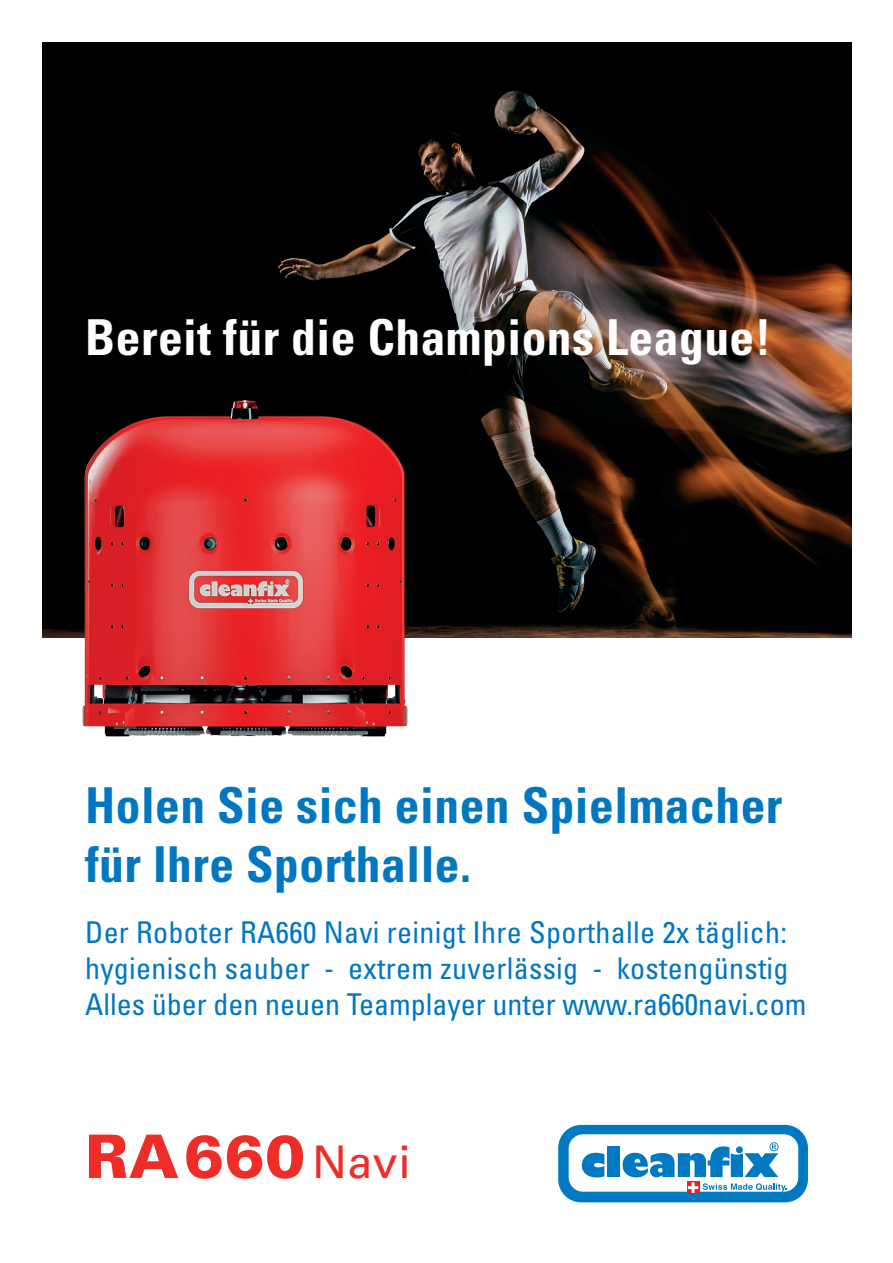
<style>
.page{position:relative;width:893px;height:1263px;background:#fff}
.page>*{position:absolute;margin:0;border:0;box-sizing:border-box;transform-origin:0 0}
.t1{font:900 60px "Univers LT Std";letter-spacing:.01em;color:#ee2d28}
.t2{font:700 condensed 49.5px/59.4px "Univers LT Std";letter-spacing:.01em;color:#0077c0}
.t3{font:700 condensed 49.5px "Univers LT Std";letter-spacing:.01em;color:#fff}
.t4{font:condensed 30px/36px "Univers LT Std";letter-spacing:.01em;color:#0077c0}
.s1{font-weight:400;font-size:45px}
</style>
<div class="page">
<svg style="left:558px;top:1125px;width:250px;height:77px"></svg>
<img style="left:43px;top:43px;width:809px;height:595px">
<img style="left:77px;top:394px;width:340px;height:343px">
<h2 class="t3" style="left:85px;top:307px;width:688px">Bereit für die Champions League!</h2>
<h2 class="t2" style="left:85px;top:775px;width:699px">Holen Sie sich einen Spielmacher für Ihre Sporthalle.</h2>
<p class="t4" style="left:85px;top:914px;width:723px">Der Roboter RA660 Navi reinigt Ihre Sporthalle 2x täglich: hygienisch sauber - extrem zuverlässig - kostengünstig<br>Alles über den neuen Teamplayer unter www.ra660navi.com</p>
<h1 class="t1" style="left:85px;top:1119px;width:327px">RA660<span class="s1">Navi</span></h1>
</div>
